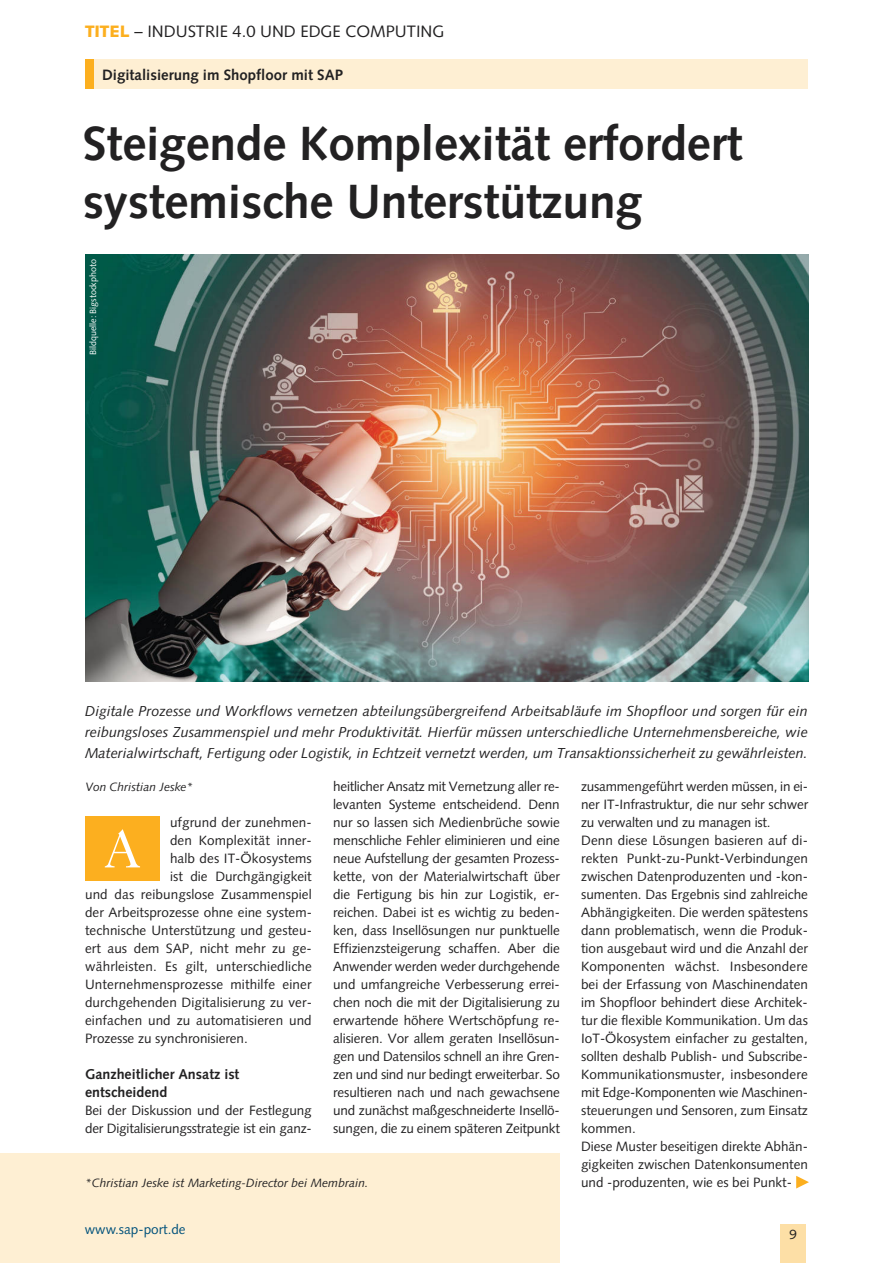
<style>
.page{position:relative;width:893px;height:1263px;background:#fff}
.page>*{position:absolute;margin:0;border:0;box-sizing:border-box;transform-origin:0 0}
.t1{font:54px "Caslon Five Forty";color:#fff}
.t2{font:700 48px/58.5px "Syntax";letter-spacing:-.005em;color:#222122}
.t3{font:16.5px "Syntax";color:#222122}
.t4{font:700 15px "Syntax";color:#222122}
.t5{font:italic 14.4px/21px "Syntax";color:#222122;text-align:justify}
.t6{font:700 14.25px/18px "Syntax";color:#222122}
.t7{font:13.5px/18px "Syntax";color:#222122}
.t8{font:13.5px "Syntax";color:#00517b}
.t9{font:italic 12px "Syntax";color:#222122}
.t10{font:9px "Syntax";letter-spacing:-.01em;color:#fff}
.s1{font-weight:900;color:#fcaf1f}
</style>
<div class="page">
<div style="left:0;top:1154px;width:560px;height:109px;background:#feefd3"></div>
<div style="left:85px;top:60px;width:723px;height:29px;background:#feefd3"></div>
<div style="left:85px;top:60px;width:9px;height:29px;background:#fcaf1f"></div>
<img style="left:85px;top:254px;width:724px;height:427px">
<div style="left:85px;top:816px;width:74px;height:65px;background:#fcaf1f"></div>
<svg style="left:796px;top:1176px;width:13px;height:12px"></svg>
<div style="left:780px;top:1225px;width:26px;height:38px;background:#fddfa6"></div>
<p class="t3" style="left:85px;top:25px;width:361px"><span class="s1">TITEL</span> – INDUSTRIE 4.0 UND EDGE COMPUTING</p>
<p class="t4" style="left:102px;top:69px;width:242px">Digitalisierung im Shopfloor mit SAP</p>
<p class="t2" style="left:83px;top:118px;width:661px">Steigende Komplexität erfordert systemische Unterstützung</p>
<p class="t10" style="left:89px;top:355px;width:97px;rotate:-90deg">Bildquelle: Bigstockphoto</p>
<p class="t5" style="left:85px;top:702px;width:724px">Digitale Prozesse und Workflows vernetzen abteilungsübergreifend Arbeitsabläufe im Shopfloor und sorgen für ein reibungsloses Zusammenspiel und mehr Produktivität. Hierfür müssen unterschiedliche Unternehmensbereiche, wie Materialwirtschaft, Fertigung oder Logistik, in Echtzeit vernetzt werden, um Transaktionssicherheit zu gewährleisten.</p>
<p class="t7" style="left:333px;top:778px;width:228px;text-align:justify">heitlicher Ansatz mit Vernetzung aller re&shy;levanten Systeme entscheidend. Denn nur so lassen sich Medienbrüche sowie menschliche Fehler eliminieren und eine neue Aufstellung der gesamten Prozess&shy;kette, von der Materialwirtschaft über die Fertigung bis hin zur Logistik, er&shy;reichen. Dabei ist es wichtig zu beden&shy;ken, dass Insellösungen nur punktuelle Effizienzsteigerung schaffen. Aber die Anwender werden weder durchgehende und umfangreiche Verbesserung errei&shy;chen noch die mit der Digitalisierung zu erwartende höhere Wertschöpfung re&shy;alisieren. Vor allem geraten Insellösun&shy;gen und Datensilos schnell an ihre Gren&shy;zen und sind nur bedingt erweiterbar. So resultieren nach und nach gewachsene und zunächst maßgeschneiderte Insellö&shy;sungen, die zu einem späteren Zeitpunkt</p>
<p class="t7" style="left:581px;top:778px;width:228px">zusammengeführt werden müssen, in ei&shy;ner IT-Infrastruktur, die nur sehr schwer zu verwalten und zu managen ist.<br>Denn diese Lösungen basieren auf di&shy;rekten Punkt-zu-Punkt-Verbindungen zwischen Datenproduzenten und -kon&shy;sumenten. Das Ergebnis sind zahlreiche Abhängigkeiten. Die werden spätestens dann problematisch, wenn die Produk&shy;tion ausgebaut wird und die Anzahl der Komponenten wächst. Insbesondere bei der Erfassung von Maschinendaten im Shopfloor behindert diese Architek&shy;tur die flexible Kommunikation. Um das IoT-Ökosystem einfacher zu gestalten, sollten deshalb Publish- und Subscribe-Kommunikationsmuster, insbesondere mit Edge-Komponenten wie Maschinen&shy;steuerungen und Sensoren, zum Einsatz kommen.<br>Diese Muster beseitigen direkte Abhän&shy;gigkeiten zwischen Datenkonsumenten</p>
<p class="t9" style="left:85px;top:1178px;width:285px">*Christian Jeske ist Marketing-Director bei Membrain.</p>
<p class="t7" style="left:581px;top:1174px;width:212px">und -produzenten, wie es bei Punkt-</p>
<p class="t9" style="left:85px;top:782px;width:110px">Von Christian Jeske*</p>
<p class="t7" style="left:170px;top:814px;width:143px">ufgrund der zunehmen-</p>
<p class="t7" style="left:170px;top:832px;width:143px">den Komplexität inner-</p>
<p class="t7" style="left:170px;top:850px;width:143px">halb des IT-Ökosystems</p>
<p class="t7" style="left:170px;top:868px;width:143px">ist die Durchgängigkeit</p>
<p class="t7" style="left:85px;top:886px;width:228px">und das reibungslose Zusammenspiel</p>
<p class="t7" style="left:85px;top:904px;width:228px">der Arbeitsprozesse ohne eine system-</p>
<p class="t7" style="left:85px;top:922px;width:228px">technische Unterstützung und gesteu-</p>
<p class="t7" style="left:85px;top:940px;width:228px">ert aus dem SAP, nicht mehr zu ge-</p>
<p class="t7" style="left:85px;top:958px;width:228px">währleisten. Es gilt, unterschiedliche</p>
<p class="t7" style="left:85px;top:976px;width:228px">Unternehmensprozesse mithilfe einer</p>
<p class="t7" style="left:85px;top:994px;width:228px">durchgehenden Digitalisierung zu ver-</p>
<p class="t7" style="left:85px;top:1012px;width:228px">einfachen und zu automatisieren und</p>
<p class="t7" style="left:85px;top:1030px;width:164px">Prozesse zu synchronisieren.</p>
<p class="t6" style="left:85px;top:1066px;width:156px">Ganzheitlicher Ansatz ist entscheidend</p>
<p class="t7" style="left:85px;top:1102px;width:228px">Bei der Diskussion und der Festlegung der Digitalisierungsstrategie ist ein ganz-</p>
<p class="t1" style="left:104px;top:830px;width:38px">A</p>
<p class="t8" style="left:85px;top:1223px;width:103px">www.sap-port.de</p>
<p class="t7" style="left:789px;top:1227px;width:9px">9</p>
</div>
